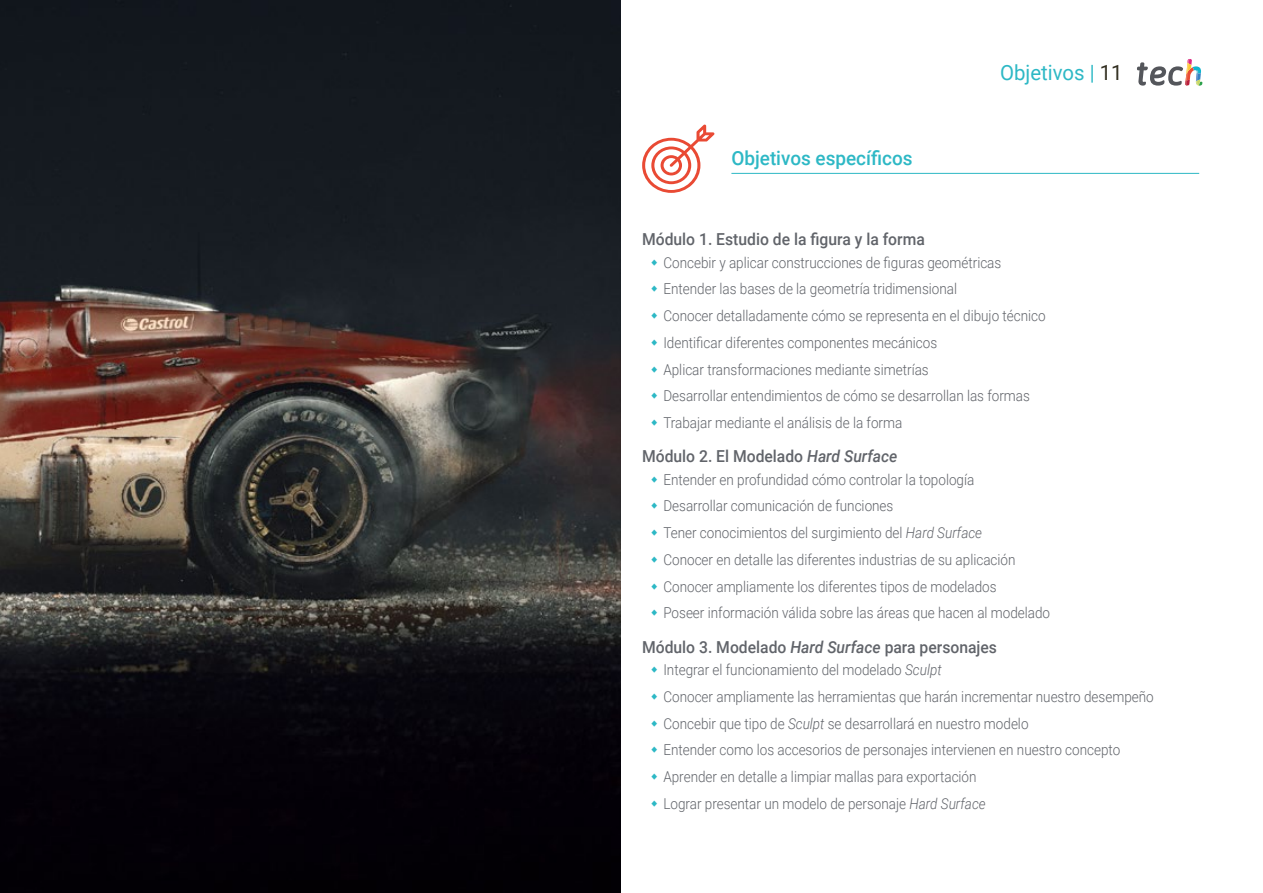
<style>
.page{position:relative;width:1263px;height:893px;background:#fff}
.page>*{position:absolute;margin:0;border:0;box-sizing:border-box;transform-origin:0 0}
.t1{font:21px "Roboto";color:#2db8c5}
.t2{font:500 19.5px "Roboto";color:#2db8c5}
.t3{font:500 16.5px "Roboto";color:#61646a;scale:.95 1}
.t4{font:300 15px/26.7px "Roboto";color:#61646a;scale:.9 1}
.s1{color:#312e20}
.s2{font-style:italic}
</style>
<div class="page">
<hr style="left:731px;top:173px;width:468px;height:1px;background:#2db8c5">
<svg style="left:642px;top:124px;width:72px;height:69px"></svg>
<img style="left:0;top:0;width:621px;height:893px">
<svg style="left:1137px;top:59px;width:65px;height:27px"></svg>
<h2 class="t2" style="left:731px;top:144px;width:183px">Objetivos específicos</h2>
<h1 class="t1" style="left:1000px;top:57px;width:124px">Objetivos | <span class="s1">11</span></h1>
<p class="t3" style="left:642px;top:228px;width:299px">Módulo 1. Estudio de la figura y la forma</p>
<p class="t4" style="left:663px;top:248px;width:426px">Concebir y aplicar construcciones de figuras geométricas Entender las bases de la geometría tridimensional<br>Conocer detalladamente cómo se representa en el dibujo técnico Identificar diferentes componentes mecánicos<br>Aplicar transformaciones mediante simetrías<br>Desarrollar entendimientos de cómo se desarrollan las formas Trabajar mediante el análisis de la forma</p>
<p class="t3" style="left:642px;top:445px;width:270px">Módulo 2. El Modelado <span class="s2">Hard Surface</span></p>
<p class="t4" style="left:663px;top:465px;width:431px">Entender en profundidad cómo controlar la topología<br>Desarrollar comunicación de funciones<br>Tener conocimientos del surgimiento del <span class="s2">Hard Surface<br></span>Conocer en detalle las diferentes industrias de su aplicación Conocer ampliamente los diferentes tipos de modelados<br>Poseer información válida sobre las áreas que hacen al modelado</p>
<p class="t3" style="left:642px;top:635px;width:375px">Módulo 3. Modelado <span class="s2">Hard Surface</span> para personajes</p>
<p class="t4" style="left:663px;top:656px;width:546px">Integrar el funcionamiento del modelado <span class="s2">Sculpt<br></span>Conocer ampliamente las herramientas que harán incrementar nuestro desempeño Concebir que tipo de <span class="s2">Sculpt</span> se desarrollará en nuestro modelo<br>Entender como los accesorios de personajes intervienen en nuestro concepto Aprender en detalle a limpiar mallas para exportación<br>Lograr presentar un modelo de personaje <span class="s2">Hard Surface</span></p>
</div>
